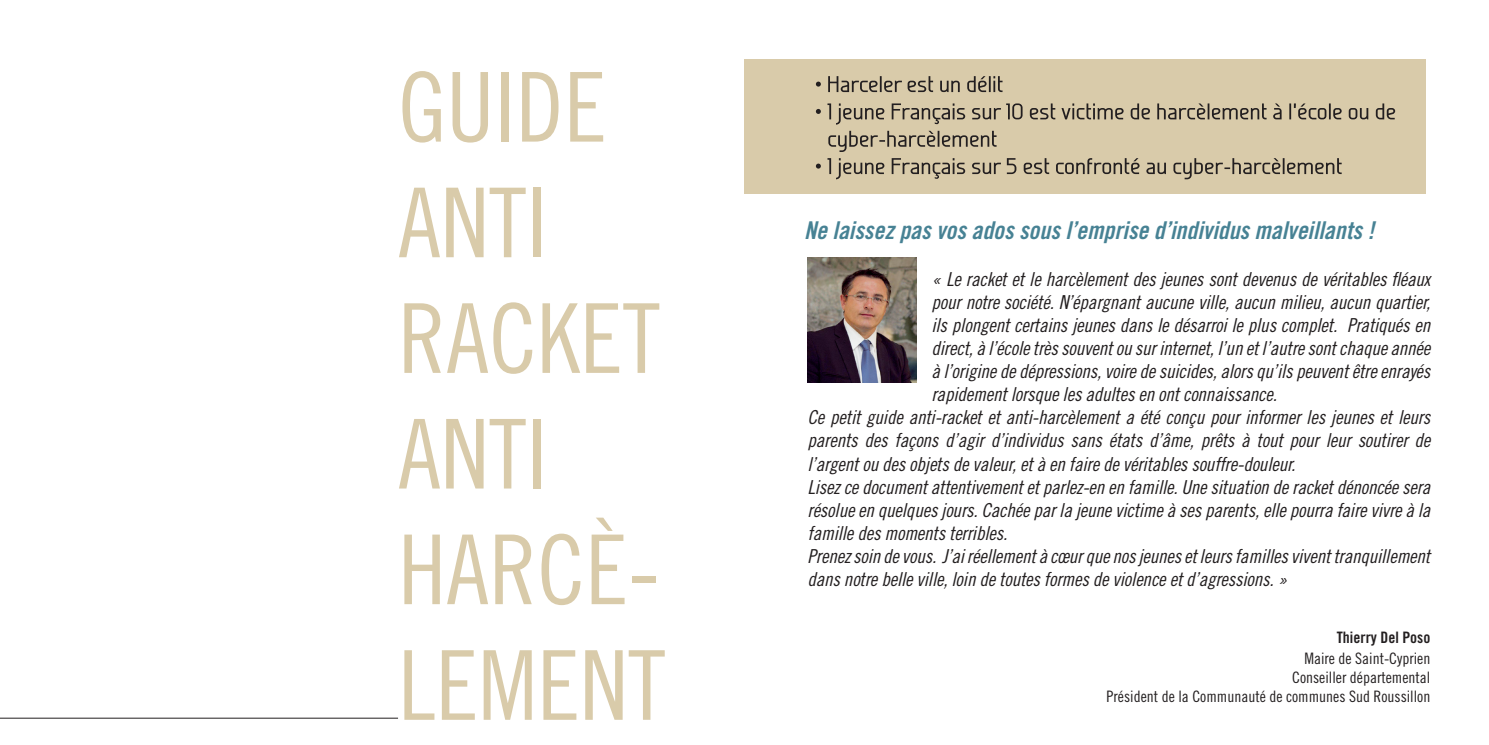
<style>
.page{position:relative;width:1489px;height:745px;background:#fff}
.page>*{position:absolute;margin:0;border:0;box-sizing:border-box;transform-origin:0 0}
.t1{font:96.25px/115.5px "Trade Gothic Cond Eighteen";color:#d9cbaa}
.t2{font:24.5px "Trade Gothic Bold Cond Twenty Obl";color:#478294}
.t3{font:19.25px/23.1px "Trade Gothic Cond Eighteen Obl";letter-spacing:-.01em;color:#231f20;text-align:justify}
.t4{font:15.75px "Trade Gothic Cond Eighteen";color:#231f20}
.t5{font:15.75px "Trade Gothic Bold Cond Twenty";color:#231f20}
</style>
<div class="page">
<div style="left:744px;top:60px;width:681px;height:133px;background:#d9cbaa"></div>
<svg style="left:815px;top:158px;width:526px;height:21px"></svg>
<svg style="left:828px;top:131px;width:168px;height:21px"></svg>
<svg style="left:815px;top:103px;width:579px;height:21px"></svg>
<svg style="left:815px;top:76px;width:187px;height:16px"></svg>
<img style="left:807px;top:257px;width:109px;height:125px">
<hr style="left:0;top:717px;width:398px;height:1px;background:#231f20">
<p class="t1" style="left:398px;top:48px;width:210px">GUIDE</p>
<p class="t1" style="left:398px;top:164px;width:151px">ANTI</p>
<p class="t1" style="left:398px;top:279px;width:263px">RACKET<br>ANTI</p>
<p class="t1" style="left:398px;top:510px;width:269px">HARCÈ-<br>LEMENT</p>
<p class="t2" style="left:804px;top:215px;width:571px">Ne laissez pas vos ados sous l’emprise d’individus malveillants !</p>
<p class="t3" style="left:931px;top:267px;width:500px">« Le racket et le harcèlement des jeunes sont devenus de véritables fléaux pour notre société. N’épargnant aucune ville, aucun milieu, aucun quartier, ils plongent certains jeunes dans le désarroi le plus complet. Pratiqués en direct, à l’école très souvent ou sur internet, l’un et l’autre sont chaque année à l’origine de dépressions, voire de suicides, alors qu’ils peuvent être enrayés rapidement lorsque les adultes en ont connaissance.</p>
<p class="t3" style="left:807px;top:405px;width:624px">Ce petit guide anti-racket et anti-harcèlement a été conçu pour informer les jeunes et leurs parents des façons d’agir d’individus sans états d’âme, prêts à tout pour leur soutirer de l’argent ou des objets de valeur, et à en faire de véritables souffre-douleur.</p>
<p class="t3" style="left:807px;top:474px;width:624px">Lisez ce document attentivement et parlez-en en famille. Une situation de racket dénoncée sera résolue en quelques jours. Cachée par la jeune victime à ses parents, elle pourra faire vivre à la famille des moments terribles.</p>
<p class="t3" style="left:807px;top:544px;width:624px">Prenez soin de vous. J’ai réellement à cœur que nos jeunes et leurs familles vivent tranquillement dans notre belle ville, loin de toutes formes de violence et d’agressions. »</p>
<p class="t5" style="left:1336px;top:627px;width:95px">Thierry Del Poso</p>
<p class="t4" style="left:1304px;top:648px;width:127px">Maire de Saint-Cyprien</p>
<p class="t4" style="left:1291px;top:667px;width:140px">Conseiller départemental</p>
<p class="t4" style="left:1106px;top:686px;width:325px">Président de la Communauté de communes Sud Roussillon</p>
</div>
